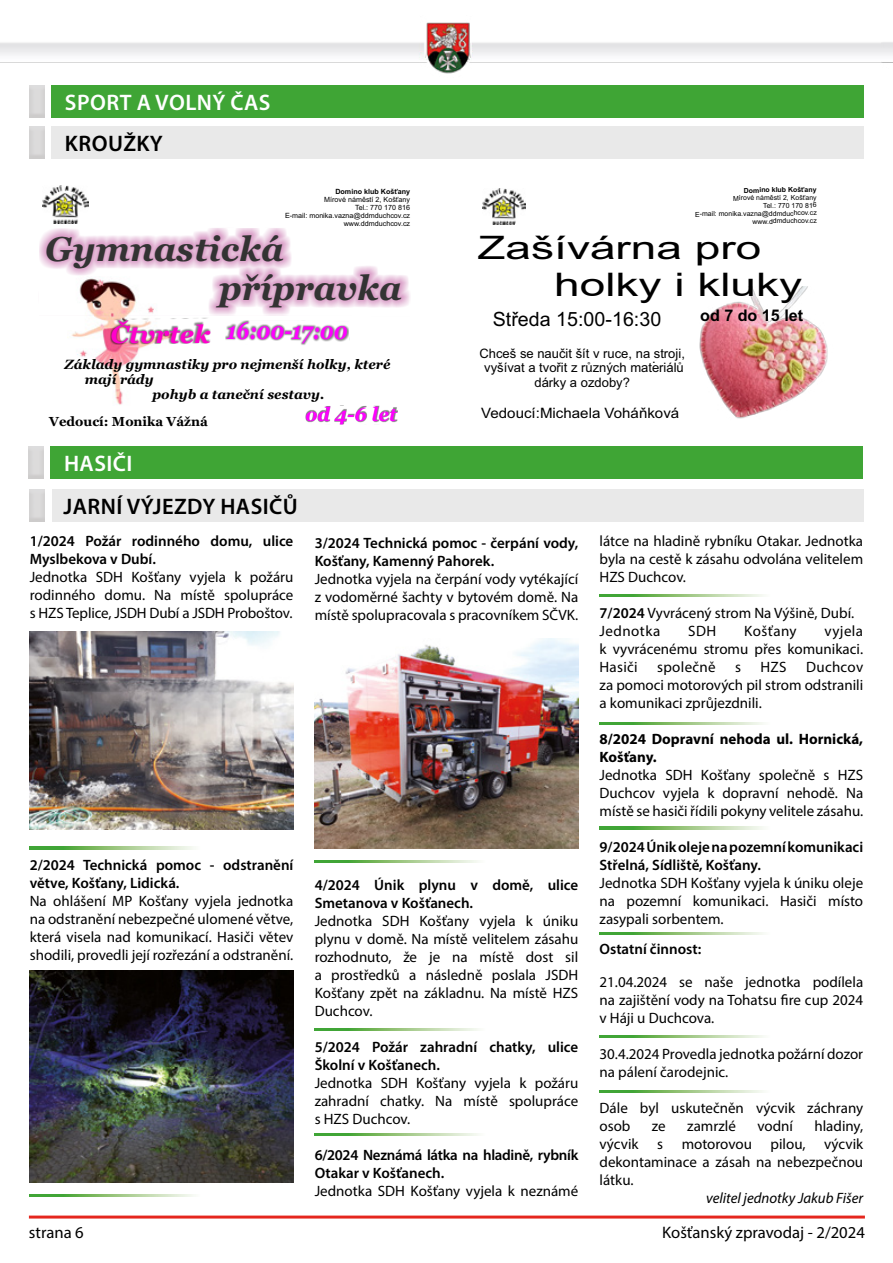
<style>
.page{position:relative;width:893px;height:1263px;background:#fff}
.page>*{position:absolute;margin:0;border:0;box-sizing:border-box;transform-origin:0 0}
.t1{font:italic 700 34.2px/38.8px "Georgia";color:#333}
.t2{font:32.4px/37px "Arial";color:#000;scale:1.42 1}
.t3{font:italic 700 23.7px "Georgia";color:#f0f;scale:.83 1}
.t4{font:600 22.5px "Myriad Pro";letter-spacing:.02em;color:#000}
.t5{font:600 22.5px "Myriad Pro";letter-spacing:.02em;color:#fff}
.t6{font:19.65px "Arial";color:#000}
.t7{font:italic 700 19.05px "Georgia";color:#f0f}
.t8{font:16.65px "Myriad Pro";color:#000}
.t9{font:700 16.05px "Arial";color:#000}
.t10{font:15px/18px "Myriad Pro";color:#000;text-align:justify}
.t11{font:600 15px/18px "Myriad Pro";color:#000}
.t12{font:600 15px/18px "Myriad Pro";letter-spacing:-.02em;color:#000}
.t13{font:700 15px/18px "Myriad Pro";color:#000}
.t14{font:italic 15px "Myriad Pro";color:#000}
.t15{font:15px "Myriad Pro";letter-spacing:.02em;color:#000}
.t16{font:15px "Myriad Pro";letter-spacing:.03em;color:#000}
.t17{font:14.25px "Arial";color:#000;scale:1.05 1}
.t18{font:italic 700 13.35px "Georgia";color:#000}
.t19{font:13.05px/14.5px "Arial";color:#000;text-align:center}
.t20{font:700 13.05px "Georgia";color:#000}
.t21{font:7.2px/7.9px "Arial";color:#000;text-align:right}
.t22{font:700 7.2px "Arial";color:#000}
.t23{font:6.9px/7.8px "Arial";color:#000;text-align:right}
.t24{font:700 6.9px "Arial";color:#000}
.s1{font-size:24.75px;color:#f0c}
.s2{font-weight:600}
</style>
<div class="page">
<img style="left:0;top:22px;width:893px;height:1197px">
<hr style="left:29px;top:1215px;width:836px;height:3px;background:#e5271e">
<div style="left:50px;top:446px;width:812px;height:33px;background:#3fa535"></div>
<img style="left:29px;top:446px;width:15px;height:33px">
<div style="left:52px;top:490px;width:811px;height:32px;background:#e9e9e9"></div>
<img style="left:30px;top:490px;width:15px;height:32px">
<img style="left:315px;top:639px;width:263px;height:209px">
<img style="left:30px;top:631px;width:263px;height:198px">
<img style="left:30px;top:970px;width:263px;height:212px">
<svg style="left:30px;top:847px;width:263px;height:2px"></svg>
<svg style="left:315px;top:860px;width:263px;height:2px"></svg>
<svg style="left:315px;top:1028px;width:263px;height:2px"></svg>
<svg style="left:600px;top:594px;width:263px;height:3px"></svg>
<svg style="left:600px;top:1036px;width:263px;height:2px"></svg>
<svg style="left:600px;top:932px;width:263px;height:3px"></svg>
<svg style="left:600px;top:828px;width:263px;height:1px"></svg>
<svg style="left:600px;top:826px;width:263px;height:2px"></svg>
<svg style="left:600px;top:722px;width:263px;height:2px"></svg>
<svg style="left:600px;top:1091px;width:263px;height:2px"></svg>
<svg style="left:315px;top:1133px;width:263px;height:2px"></svg>
<svg style="left:30px;top:1194px;width:263px;height:2px"></svg>
<img style="left:68px;top:346px;width:112px;height:59px">
<img style="left:42px;top:186px;width:46px;height:38px">
<svg style="left:39px;top:227px;width:371px;height:119px"></svg>
<div style="left:305px;top:405px;width:93px;height:19px;background:#000;opacity:.49"></div>
<img style="left:654px;top:286px;width:198px;height:149px">
<img style="left:483px;top:189px;width:43px;height:20px">
<div style="left:459px;top:209px;width:385px;height:119px;background:#fff"></div>
<div style="left:51px;top:85px;width:812px;height:32px;background:#3fa535"></div>
<img style="left:30px;top:85px;width:15px;height:32px">
<div style="left:51px;top:126px;width:812px;height:33px;background:#e9e9e9"></div>
<img style="left:30px;top:126px;width:15px;height:33px">
<h3 class="t5" style="left:65px;top:88px;width:207px">SPORT A VOLNÝ ČAS</h3>
<h3 class="t4" style="left:65px;top:129px;width:99px">KROUŽKY</h3>
<p class="t22" style="left:335px;top:186px;width:76px">Domino klub Košťany</p>
<p class="t21" style="left:285px;top:195px;width:127px">Mírové náměstí 2, Košťany<br>Tel.: 770 170 816<br>E-mail: monika.vazna@ddmduchcov.cz www.ddmduchcov.cz</p>
<h1 class="t1" style="left:219px;top:230px;width:184px;text-indent:-174px">Gymnastická přípravka</h1>
<h3 class="t3" style="left:111px;top:315px;width:287px"><span class="s1">Čtvrtek</span> 16:00-17:00</h3>
<p class="t18" style="left:65px;top:356px;width:327px">Základy gymnastiky pro nejmenší holky, které</p>
<p class="t18" style="left:85px;top:371px;width:70px">mají rády</p>
<p class="t18" style="left:152px;top:386px;width:173px">pohyb a taneční sestavy.</p>
<p class="t20" style="left:49px;top:413px;width:160px">Vedoucí: Monika Vážná</p>
<p class="t7" style="left:305px;top:402px;width:93px">od 4-6 let</p>
<h3 class="t5" style="left:64px;top:449px;width:70px">HASIČI</h3>
<h3 class="t4" style="left:64px;top:492px;width:236px">JARNÍ VÝJEZDY HASIČŮ</h3>
<p class="t24" style="left:744px;top:186px;width:74px;rotate:-1deg">Domino klub Košťany</p>
<p class="t23" style="left:695px;top:195px;width:123px;rotate:-1deg">Mírové náměstí 2, Košťany<br>Tel.: 770 170 816<br>E-mail: monika.vazna@ddmduchcov.cz www.ddmduchcov.cz</p>
<h2 class="t2" style="left:554px;top:229px;width:176px;text-indent:-77px">Zašívárna pro holky i kluky</h2>
<p class="t9" style="left:700px;top:304px;width:104px">od 7 do 15 let</p>
<h3 class="t6" style="left:493px;top:305px;width:170px">Středa 15:00-16:30</h3>
<p class="t19" style="left:479px;top:346px;width:207px">Chceš se naučit šít v ruce, na stroji, vyšívat a tvořit z různých materiálů dárky a ozdoby?</p>
<p class="t19" style="left:652px;top:351px;width:5px">.</p>
<p class="t17" style="left:481px;top:403px;width:190px">Vedoucí:Michaela Voháňková</p>
<p class="t11" style="left:30px;top:532px;width:265px">1/2024 Požár rodinného domu, ulice<br>Myslbekova v Dubí.</p>
<p class="t10" style="left:30px;top:568px;width:265px">Jednotka SDH Košťany vyjela k požáru rodinného domu. Na místě spolupráce s HZS Teplice, JSDH Dubí a JSDH Proboštov.</p>
<p class="t11" style="left:315px;top:533px;width:265px">3/2024 Technická pomoc - čerpání vody,<br>Košťany, Kamenný Pahorek.</p>
<p class="t10" style="left:315px;top:569px;width:265px">Jednotka vyjela na čerpání vody vytékající z vodoměrné šachty v bytovém domě. Na místě spolupracovala s pracovníkem SČVK.</p>
<p class="t11" style="left:30px;top:856px;width:265px">2/2024 Technická pomoc - odstranění větve, Košťany, Lidická.</p>
<p class="t10" style="left:30px;top:892px;width:265px">Na ohlášení MP Košťany vyjela jednotka na odstranění nebezpečné ulomené větve, která visela nad komunikací. Hasiči větev shodili, provedli její rozřezání a odstranění.</p>
<p class="t11" style="left:315px;top:875px;width:265px">4/2024 Únik plynu v domě, ulice<br>Smetanova v Košťanech.</p>
<p class="t10" style="left:315px;top:911px;width:265px">Jednotka SDH Košťany vyjela k úniku plynu v domě. Na místě velitelem zásahu rozhodnuto, že je na místě dost sil a prostředků a následně poslala JSDH Košťany zpět na základnu. Na místě HZS Duchcov.</p>
<p class="t11" style="left:315px;top:1037px;width:265px">5/2024 Požár zahradní chatky, ulice<br>Školní v Košťanech.</p>
<p class="t10" style="left:315px;top:1073px;width:265px">Jednotka SDH Košťany vyjela k požáru zahradní chatky. Na místě spolupráce s HZS Duchcov.</p>
<p class="t12" style="left:315px;top:1145px;width:265px">6/2024 Neznámá látka na hladině, rybník<br>Otakar v Košťanech.</p>
<p class="t10" style="left:315px;top:1181px;width:265px">Jednotka SDH Košťany vyjela k neznámé</p>
<p class="t10" style="left:600px;top:532px;width:265px">látce na hladině rybníku Otakar. Jednotka byla na cestě k zásahu odvolána velitelem HZS Duchcov.</p>
<p class="t10" style="left:600px;top:604px;width:256px"><span class="s2">7/2024</span> Vyvrácený strom Na Výšině, Dubí.<br>Jednotka</p>
<p class="t10" style="left:688px;top:622px;width:30px">SDH</p>
<p class="t16" style="left:744px;top:622px;width:54px">Košťany</p>
<p class="t10" style="left:600px;top:622px;width:265px;text-indent:225px">vyjela k vyvrácenému stromu přes komunikaci.<br>Hasiči</p>
<p class="t10" style="left:600px;top:658px;width:265px;text-indent:207px">Duchcov za pomoci motorových pil strom odstranili a komunikaci zprůjezdnili.</p>
<p class="t13" style="left:600px;top:730px;width:265px">8/2024 Dopravní nehoda ul. Hornická,<br>Košťany.</p>
<p class="t10" style="left:600px;top:766px;width:265px">Jednotka SDH Košťany společně s HZS Duchcov vyjela k dopravní nehodě. Na místě se hasiči řídili pokyny velitele zásahu.</p>
<p class="t11" style="left:600px;top:838px;width:265px">9/2024 Únik oleje na pozemní komunikaci<br>Střelná, Sídliště, Košťany.</p>
<p class="t10" style="left:600px;top:874px;width:265px">Jednotka SDH Košťany vyjela k úniku oleje na pozemní komunikaci. Hasiči místo zasypali sorbentem.</p>
<p class="t11" style="left:600px;top:940px;width:103px">Ostatní činnost:</p>
<p class="t10" style="left:600px;top:973px;width:265px">21.04.2024 se naše jednotka podílela na zajištění vody na Tohatsu fire cup 2024 v Háji u Duchcova.</p>
<p class="t10" style="left:600px;top:1045px;width:265px">30.4.2024 Provedla jednotka požární dozor na pálení čarodejnic.</p>
<p class="t10" style="left:600px;top:1099px;width:265px">Dále byl uskutečněn výcvik záchrany osob</p>
<p class="t15" style="left:657px;top:658px;width:60px">společně</p>
<p class="t10" style="left:735px;top:658px;width:7px">s</p>
<p class="t10" style="left:760px;top:658px;width:28px">HZS</p>
<p class="t10" style="left:600px;top:1117px;width:265px;text-indent:215px">hladiny, výcvik s motorovou pilou, výcvik dekontaminace a zásah na nebezpečnou látku.</p>
<p class="t14" style="left:706px;top:1189px;width:159px">velitel jednotky Jakub Fišer</p>
<p class="t10" style="left:652px;top:1117px;width:15px">ze</p>
<p class="t10" style="left:687px;top:1117px;width:50px">zamrzlé</p>
<p class="t10" style="left:757px;top:1117px;width:37px">vodní</p>
<p class="t8" style="left:29px;top:1222px;width:56px">strana 6</p>
<p class="t8" style="left:662px;top:1222px;width:204px">Košťanský zpravodaj - 2/2024</p>
</div>
